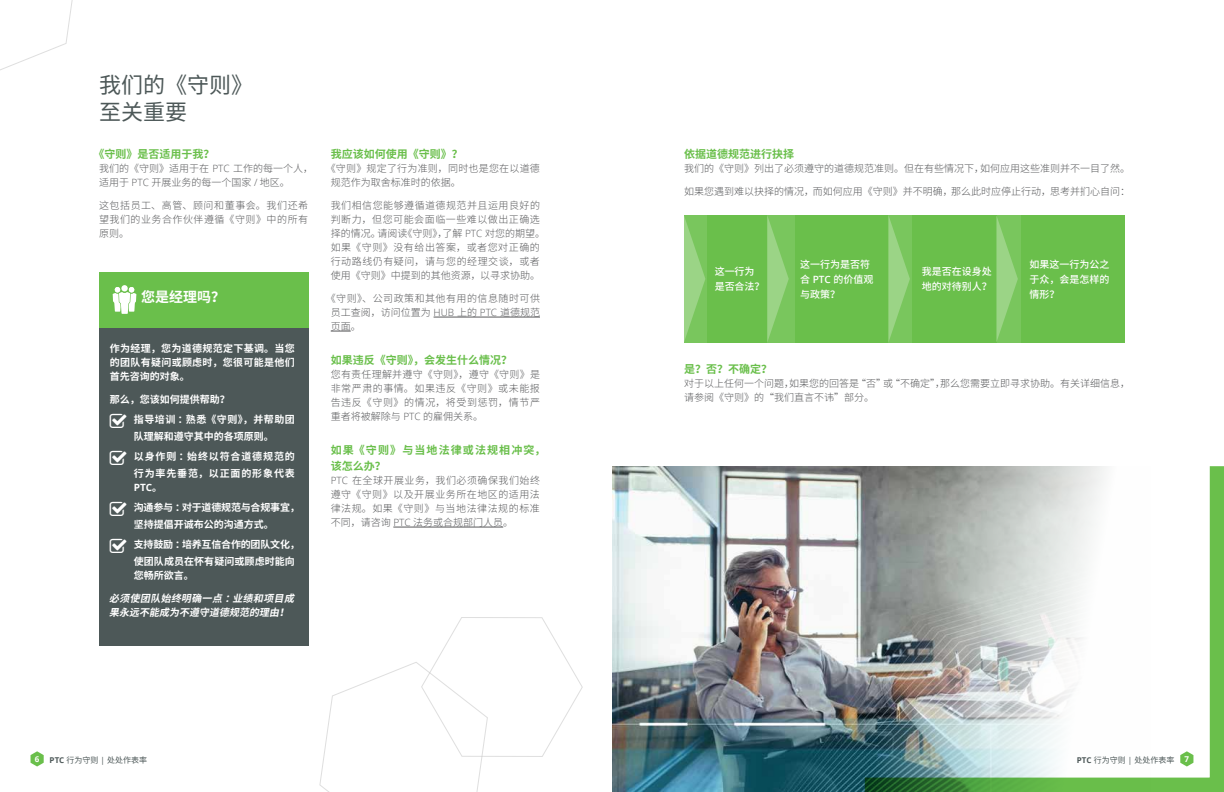
<style>
.page{position:relative;width:1224px;height:792px;background:#fff}
.page>*{position:absolute;margin:0;border:0;box-sizing:border-box;transform-origin:0 0}
.t1{font:22px/26.4px "Noto Sans CJ Ksc";color:#4d5858}
.t2{font:700 14px "Noto Sans CJ Ksc";color:#fff}
.t3{font:700 11px "Noto Sans CJ Ksc";color:#6abf4b}
.t4{font:700 11px/16px "Noto Sans CJ Ksc";letter-spacing:.1em;color:#6abf4b}
.t5{font:300 10px/14px "Noto Sans CJ Ksc";color:#58595b;text-align:justify}
.t6{font:300 10px/14px "Noto Sans CJ Ksc";letter-spacing:.05em;color:#58595b}
.t7{font:700 10px/14px "Noto Sans CJ Ksc";letter-spacing:.005em;color:#fff;text-align:justify}
.t8{font:500 10px/15px "Noto Sans CJ Ksc";color:#fff}
.t9{font:italic 700 10px/14px "Noto Sans CJ Ksc";color:#fff}
.t10{font:300 10px/14px "Noto Sans CJ Ksc";letter-spacing:.02em;color:#58595b}
.t11{font:700 10px/17px "Noto Sans CJ Ksc";letter-spacing:-.02em;color:#fff}
.t12{font:700 10px/20px "Noto Sans CJ Ksc";letter-spacing:.045em;color:#fff}
.t13{font:700 10px/20px "Noto Sans CJ Ksc";letter-spacing:.025em;color:#fff}
.t14{font:700 10px "Noto Sans CJ Ksc";letter-spacing:.085em;color:#fff}
.t15{font:700 10px "Open Sans";color:#fff}
.t16{font:8px "Noto Sans CJ Ksc";color:#4d5858}
.t17{font:700 8px "Open Sans";color:#fff}
.s1{font-family:"Open Sans"}
.s2{font-family:"Noto Sans CJ Ksc"}
.s3{font-family:"Open Sans";font-weight:600}
.s4{font-family:"Open Sans";font-weight:700}
</style>
<div class="page">
<svg style="left:0;top:0;width:73px;height:70px"></svg>
<svg style="left:319px;top:617px;width:264px;height:175px"></svg>
<img style="left:613px;top:466px;width:538px;height:326px">
<hr style="left:434px;top:317px;width:106px;height:1px;background:#58595b">
<svg style="left:331px;top:331px;width:20px;height:1px"></svg>
<hr style="left:393px;top:527px;width:110px;height:1px;background:#58595b">
<div style="left:684px;top:215px;width:31px;height:127px;background:linear-gradient(to bottom,#79c65d,#79c65d)"></div>
<div style="left:708px;top:215px;width:59px;height:127px;background:#6abf4b"></div>
<div style="left:791px;top:215px;width:98px;height:127px;background:#6abf4b"></div>
<div style="left:889px;top:215px;width:108px;height:127px;background:#6abf4b"></div>
<div style="left:997px;top:215px;width:128px;height:127px;background:#6abf4b"></div>
<div style="left:767px;top:215px;width:28px;height:127px;background:#79c65d"></div>
<div style="left:889px;top:215px;width:23px;height:127px;background:#79c65d"></div>
<div style="left:997px;top:215px;width:23px;height:127px;background:#79c65d"></div>
<svg style="left:767px;top:216px;width:22px;height:126px"></svg>
<svg style="left:684px;top:215px;width:21px;height:127px;background:#8acd71"></svg>
<svg style="left:889px;top:217px;width:21px;height:123px"></svg>
<svg style="left:996px;top:216px;width:22px;height:126px"></svg>
<div style="left:99px;top:272px;width:209px;height:374px;background:#4d5858"></div>
<div style="left:99px;top:272px;width:209px;height:56px;background:#6abf4b"></div>
<svg style="left:113px;top:285px;width:23px;height:29px"></svg>
<svg style="left:865px;top:778px;width:345px;height:14px;background:#509f3f"></svg>
<div style="left:1210px;top:466px;width:14px;height:326px;background:#6abf4b"></div>
<svg style="left:31px;top:751px;width:13px;height:16px"></svg>
<svg style="left:1180px;top:751px;width:13px;height:16px"></svg>
<h1 class="t1" style="left:99px;top:72px;width:155px">我们的《守则》至关重要</h1>
<p class="t3" style="left:94px;top:148px;width:122px">《守则》是否适用于我？</p>
<p class="t5" style="left:99px;top:162px;width:216px">我们的《守则》适用于在 <span class="s1">PTC</span> 工作的每一个人，适用于 <span class="s1">PTC</span> 开展业务的每一个国家 <span class="s1">/</span> 地区。</p>
<p class="t5" style="left:99px;top:199px;width:211px">这包括员工、高管、顾问和董事会。我们还希望我们的业务合作伙伴遵循《守则》中的所有原则。</p>
<h2 class="t2" style="left:141px;top:289px;width:85px">您是经理吗？</h2>
<p class="t7" style="left:110px;top:341px;width:186px">作为经理，您为道德规范定下基调。当您的团队有疑问或顾虑时，您很可能是他们首先咨询的对象。</p>
<p class="t13" style="left:134px;top:389px;width:163px;text-indent:-24px">那么，您该如何提供帮助？<br>指导培训：熟悉《守则》，并帮助团</p>
<p class="t12" style="left:134px;top:426px;width:163px">队理解和遵守其中的各项原则。<br>以身作则：始终以符合道德规范的</p>
<p class="t14" style="left:134px;top:467px;width:163px">行为率先垂范，以正面的形象代表</p>
<p class="t15" style="left:134px;top:480px;width:30px">PTC<span class="s2">。</span></p>
<p class="t11" style="left:134px;top:499px;width:168px">沟通参与：对于道德规范与合规事宜，坚持提倡开诚布公的沟通方式。</p>
<p class="t7" style="left:134px;top:536px;width:168px;line-height:17px">支持鼓励：培养互信合作的团队文化，使团队成员在怀有疑问或顾虑时能向</p>
<p class="t7" style="left:134px;top:568px;width:61px">您畅所欲言。</p>
<p class="t9" style="left:109px;top:591px;width:191px">必须使团队始终明确一点：业绩和项目成果永远不能成为不遵守道德规范的理由！</p>
<p class="t3" style="left:331px;top:148px;width:133px">我应该如何使用《守则》？</p>
<p class="t10" style="left:331px;top:162px;width:211px;text-indent:-5px">《守则》规定了行为准则，同时也是您在以道德规范作为取舍标准时的依据。</p>
<p class="t6" style="left:331px;top:199px;width:216px">我们相信您能够遵循道德规范并且运用良好的判断力，但您可能会面临一些难以做出正确选择的情况。请阅读《守则》，了解 <span class="s1">PTC</span> 对您的期望。如果《守则》没有给出答案，或者您对正确的行动路线仍有疑问，请与您的经理交谈，或者使用《守则》中提到的其他资源，以寻求协助。</p>
<p class="t5" style="left:331px;top:292px;width:211px;text-indent:-5px">《守则》、公司政策和其他有用的信息随时可供员工查阅，访问位置为 <span class="s1">HUB</span> 上的 <span class="s1">PTC</span> 道德规范页面。</p>
<p class="t3" style="left:331px;top:354px;width:183px">如果违反《守则》，会发生什么情况？</p>
<p class="t5" style="left:331px;top:368px;width:211px">您有责任理解并遵守《守则》，遵守《守则》是非常严肃的事情。如果违反《守则》或未能报告违反《守则》的情况，将受到惩罚，情节严重者将被解除与 <span class="s1">PTC</span> 的雇佣关系。</p>
<p class="t4" style="left:331px;top:442px;width:216px">如果《守则》与当地法律或法规相冲突，该怎么办？</p>
<p class="t5" style="left:331px;top:474px;width:211px"><span class="s1">PTC</span> 在全球开展业务，我们必须确保我们始终遵守《守则》以及开展业务所在地区的适用法律法规。如果《守则》与当地法律法规的标准不同，请咨询 <span class="s1">PTC</span> 法务或合规部门人员。</p>
<p class="t3" style="left:684px;top:148px;width:111px">依据道德规范进行抉择</p>
<p class="t5" style="left:684px;top:162px;width:447px">我们的《守则》列出了必须遵守的道德规范准则。但在有些情况下，如何应用这些准则并不一目了然。</p>
<p class="t5" style="left:684px;top:185px;width:447px">如果您遇到难以抉择的情况，而如何应用《守则》并不明确，那么此时应停止行动，思考并扪心自问：</p>
<p class="t8" style="left:715px;top:264px;width:51px">这一行为是否合法？</p>
<p class="t8" style="left:800px;top:257px;width:75px">这一行为是否符合 <span class="s3">PTC</span> 的价值观与政策？</p>
<p class="t8" style="left:922px;top:264px;width:71px">我是否在设身处地的对待别人？</p>
<p class="t8" style="left:1029px;top:257px;width:81px;text-align:justify">如果这一行为公之于众，会是怎样的情形？</p>
<p class="t3" style="left:684px;top:363px;width:89px">是？否？不确定？</p>
<p class="t5" style="left:684px;top:377px;width:447px">对于以上任何一个问题，如果您的回答是“否”或“不确定”，那么您需要立即寻求协助。有关详细信息，请参阅《守则》的“我们直言不讳”部分。</p>
<p class="t17" style="left:35px;top:753px;width:6px">6</p>
<p class="t16" style="left:50px;top:755px;width:99px"><span class="s4">PTC</span> 行为守则 <span class="s1">|</span> 处处作表率</p>
<p class="t16" style="left:1077px;top:755px;width:99px"><span class="s4">PTC</span> 行为守则 <span class="s1">|</span> 处处作表率</p>
<p class="t17" style="left:1185px;top:753px;width:6px">7</p>
</div>
